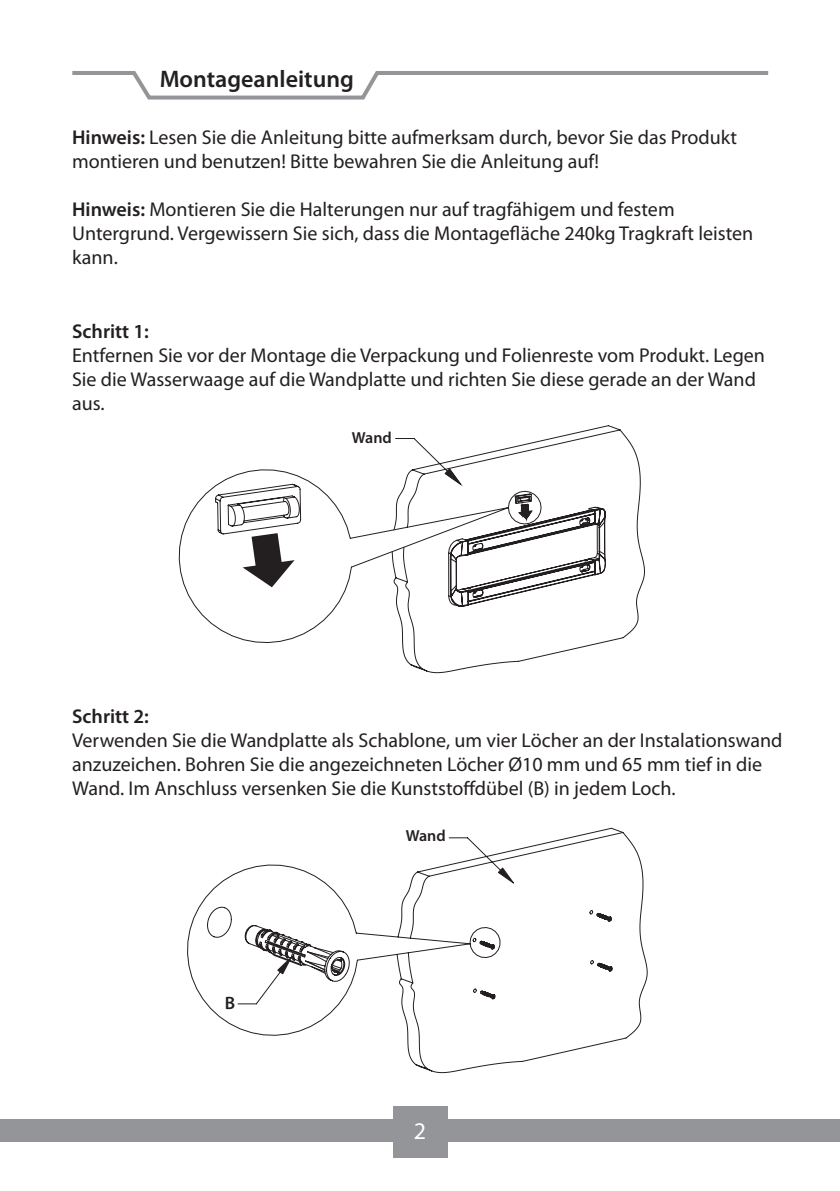
<style>
.page{position:relative;width:840px;height:1191px;background:#fff}
.page>*{position:absolute;margin:0;border:0;box-sizing:border-box;transform-origin:0 0}
.t1{font:600 24px "Myriad Pro";color:#231f20}
.t2{font:24px "Myriad Pro";color:#fff}
.t3{font:20px/24px "Myriad Pro";color:#231f20}
.t4{font:600 20px "Myriad Pro";color:#231f20}
.t5{font:600 18px "Myriad Pro";color:#231f20}
.t6{font:600 16px "Myriad Pro";color:#231f20}
.s1{font-weight:600}
</style>
<div class="page">
<div style="left:0;top:1119px;width:839px;height:22px;background:#939598"></div>
<div style="left:392px;top:1106px;width:55px;height:51px;background:#939598"></div>
<svg style="left:72px;top:71px;width:697px;height:29px"></svg>
<svg style="left:395px;top:425px;width:249px;height:248px"></svg>
<svg style="left:444px;top:468px;width:161px;height:139px"></svg>
<svg style="left:179px;top:469px;width:362px;height:174px"></svg>
<svg style="left:187px;top:832px;width:460px;height:241px"></svg>
<svg style="left:237px;top:827px;width:386px;height:177px"></svg>
<p class="t1" style="left:159px;top:66px;width:196px">Montageanleitung</p>
<p class="t3" style="left:72px;top:126px;width:666px"><span class="s1">Hinweis:</span> Lesen Sie die Anleitung bitte aufmerksam durch, bevor Sie das Produkt montieren und benutzen! Bitte bewahren Sie die Anleitung auf!</p>
<p class="t3" style="left:72px;top:198px;width:682px"><span class="s1">Hinweis:</span> Montieren Sie die Halterungen nur auf tragfähigem und festem<br>Untergrund. Vergewissern Sie sich, dass die Montagefläche 240kg Tragkraft leisten kann.</p>
<p class="t4" style="left:72px;top:320px;width:78px">Schritt 1:</p>
<p class="t3" style="left:72px;top:344px;width:694px">Entfernen Sie vor der Montage die Verpackung und Folienreste vom Produkt. Legen<br>Sie die Wasserwaage auf die Wandplatte und richten Sie diese gerade an der Wand aus.</p>
<p class="t6" style="left:351px;top:429px;width:41px">Wand</p>
<p class="t4" style="left:72px;top:704px;width:78px">Schritt 2:</p>
<p class="t3" style="left:72px;top:728px;width:711px">Verwenden Sie die Wandplatte als Schablone, um vier Löcher an der Instalationswand anzuzeichen. Bohren Sie die angezeichneten Löcher Ø10 mm und 65 mm tief in die<br>Wand. Im Anschluss versenken Sie die Kunststoffdübel (B) in jedem Loch.</p>
<p class="t5" style="left:225px;top:993px;width:12px">B</p>
<p class="t6" style="left:405px;top:827px;width:41px">Wand</p>
<p class="t2" style="left:413px;top:1117px;width:14px">2</p>
</div>
